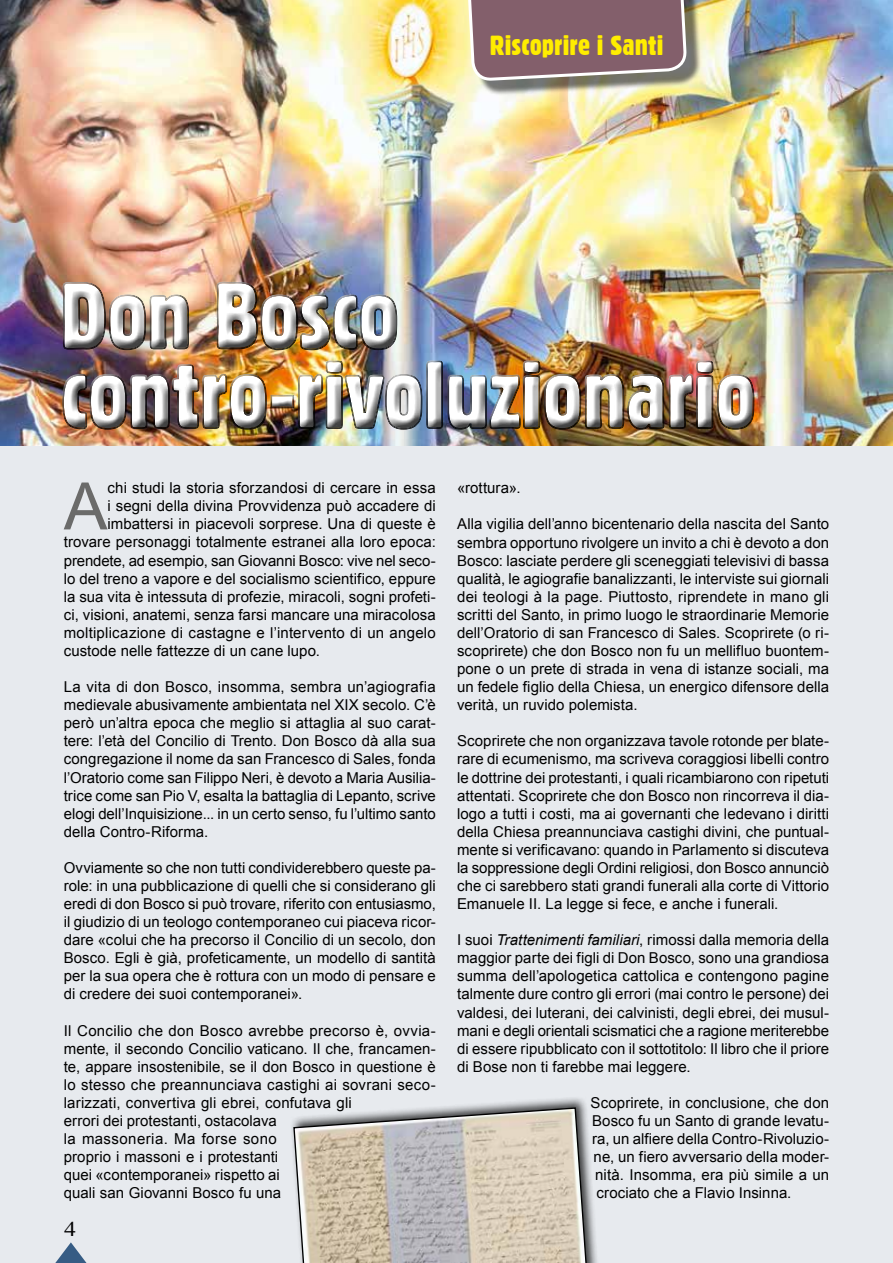
<style>
.page{position:relative;width:893px;height:1263px;background:#fff}
.page>*{position:absolute;margin:0;border:0;box-sizing:border-box;transform-origin:0 0}
.t1{font:65.55px "Arial";color:#6b6b6a}
.t2{font:27px "Gothic 821 Condensed BT";color:#ffed00;scale:1.09 1}
.t3{font:20.7px "Times New Roman";color:#000;scale:1.16 1}
.t4{font:15px/18.1px "Arial";letter-spacing:.005em;color:#000;text-align:justify}
.s1{font-style:italic}
</style>
<div class="page">
<img style="left:0;top:0;width:893px;height:446px">
<div style="left:0;top:446px;width:893px;height:817px;background:#e7eaee"></div>
<hr style="left:208px;top:357px;width:680px;height:1px;background:#000">
<div style="left:51px;top:271px;width:709px;height:163px;background:#fff;opacity:.75"></div>
<div style="left:54px;top:282px;width:711px;height:158px;background:#000;opacity:.75"></div>
<svg style="left:55px;top:1242px;width:31px;height:21px"></svg>
<div style="left:471px;top:0;width:231px;height:95px;background:#000;opacity:.54"></div>
<img style="left:466px;top:0;width:220px;height:177px">
<div style="left:290px;top:1095px;width:311px;height:168px;background:#000;opacity:.75"></div>
<svg style="left:293px;top:1106px;width:297px;height:157px;background:#c8c0b5"></svg>
<h2 class="t2" style="left:490px;top:29px;width:161px">Riscoprire i Santi</h2>
<h1 class="t1" style="left:64px;top:463px;width:45px">A</h1>
<p class="t4" style="left:107px;top:479px;width:330px">chi studi la storia sforzandosi di cercare in essa</p>
<p class="t4" style="left:107px;top:497px;width:330px">i segni della divina Provvidenza può accadere di</p>
<p class="t4" style="left:107px;top:515px;width:330px">imbattersi in piacevoli sorprese. Una di queste è</p>
<p class="t4" style="left:64px;top:533px;width:374px">trovare personaggi totalmente estranei alla loro epoca:</p>
<p class="t4" style="left:64px;top:551px;width:374px">prendete, ad esempio, san Giovanni Bosco: vive nel seco-</p>
<p class="t4" style="left:64px;top:569px;width:374px">lo del treno a vapore e del socialismo scientifico, eppure</p>
<p class="t4" style="left:64px;top:587px;width:374px">la sua vita è intessuta di profezie, miracoli, sogni profeti-</p>
<p class="t4" style="left:64px;top:606px;width:374px">ci, visioni, anatemi, senza farsi mancare una miracolosa</p>
<p class="t4" style="left:64px;top:624px;width:374px">moltiplicazione di castagne e l’intervento di un angelo</p>
<p class="t4" style="left:64px;top:642px;width:258px">custode nelle fattezze di un cane lupo.</p>
<p class="t4" style="left:64px;top:678px;width:374px">La vita di don Bosco, insomma, sembra un’agiografia medievale abusivamente ambientata nel XIX secolo. C’è però un’altra epoca che meglio si attaglia al suo carat&shy;tere: l’età del Concilio di Trento. Don Bosco dà alla sua congregazione il nome da san Francesco di Sales, fonda l’Oratorio come san Filippo Neri, è devoto a Maria Ausilia&shy;trice come san Pio V, esalta la battaglia di Lepanto, scrive elogi dell’Inquisizione... in un certo senso, fu l’ultimo santo della Contro-Riforma.</p>
<p class="t4" style="left:64px;top:859px;width:374px">Ovviamente so che non tutti condividerebbero queste pa&shy;role: in una pubblicazione di quelli che si considerano gli eredi di don Bosco si può trovare, riferito con entusiasmo, il giudizio di un teologo contemporaneo cui piaceva ricor&shy;dare «colui che ha precorso il Concilio di un secolo, don Bosco. Egli è già, profeticamente, un modello di santità per la sua opera che è rottura con un modo di pensare e di credere dei suoi contemporanei».</p>
<p class="t4" style="left:64px;top:1021px;width:374px;text-align:left">Il Concilio che don Bosco avrebbe precorso è, ovvia&shy;mente, il secondo Concilio vaticano. Il che, francamen&shy;te, appare insostenibile, se il don Bosco in questione è lo stesso che preannunciava castighi ai sovrani seco&shy;larizzati, convertiva gli ebrei, confutava gli<br>errori dei protestanti, ostacolava<br>la massoneria. Ma forse sono<br>proprio i massoni e i protestanti<br>quei «contemporanei» rispetto ai<br>quali san Giovanni Bosco fu una</p>
<h3 class="t3" style="left:64px;top:1215px;width:12px">4</h3>
<p class="t4" style="left:457px;top:479px;width:65px">«rottura».</p>
<p class="t4" style="left:457px;top:515px;width:374px">Alla vigilia dell’anno bicentenario della nascita del Santo sembra opportuno rivolgere un invito a chi è devoto a don Bosco: lasciate perdere gli sceneggiati televisivi di bassa qualità, le agiografie banalizzanti, le interviste sui giornali dei teologi à la page. Piuttosto, riprendete in mano gli scritti del Santo, in primo luogo le straordinarie Memorie dell’Oratorio di san Francesco di Sales. Scoprirete (o ri&shy;scoprirete) che don Bosco non fu un mellifluo buontem&shy;pone o un prete di strada in vena di istanze sociali, ma un fedele figlio della Chiesa, un energico difensore della verità, un ruvido polemista.</p>
<p class="t4" style="left:457px;top:732px;width:374px">Scoprirete che non organizzava tavole rotonde per blate&shy;rare di ecumenismo, ma scriveva coraggiosi libelli contro le dottrine dei protestanti, i quali ricambiarono con ripetuti attentati. Scoprirete che don Bosco non rincorreva il dia&shy;logo a tutti i costi, ma ai governanti che ledevano i diritti della Chiesa preannunciava castighi divini, che puntual&shy;mente si verificavano: quando in Parlamento si discuteva la soppressione degli Ordini religiosi, don Bosco annunciò che ci sarebbero stati grandi funerali alla corte di Vittorio Emanuele II. La legge si fece, e anche i funerali.</p>
<p class="t4" style="left:457px;top:931px;width:374px">I suoi <span class="s1">Trattenimenti familiari</span>, rimossi dalla memoria della maggior parte dei figli di Don Bosco, sono una grandiosa summa dell’apologetica cattolica e contengono pagine talmente dure contro gli errori (mai contro le persone) dei valdesi, dei luterani, dei calvinisti, degli ebrei, dei musul&shy;mani e degli orientali scismatici che a ragione meriterebbe di essere ripubblicato con il sottotitolo: Il libro che il priore di Bose non ti farebbe mai leggere.</p>
<p class="t4" style="left:591px;top:1094px;width:240px">Scoprirete, in conclusione, che don Bosco fu un Santo di grande levatu&shy;ra, un alfiere della Contro-Rivoluzio&shy;ne, un fiero avversario della moder&shy;nità. Insomma, era più simile a un crociato che a Flavio Insinna.</p>
</div>
